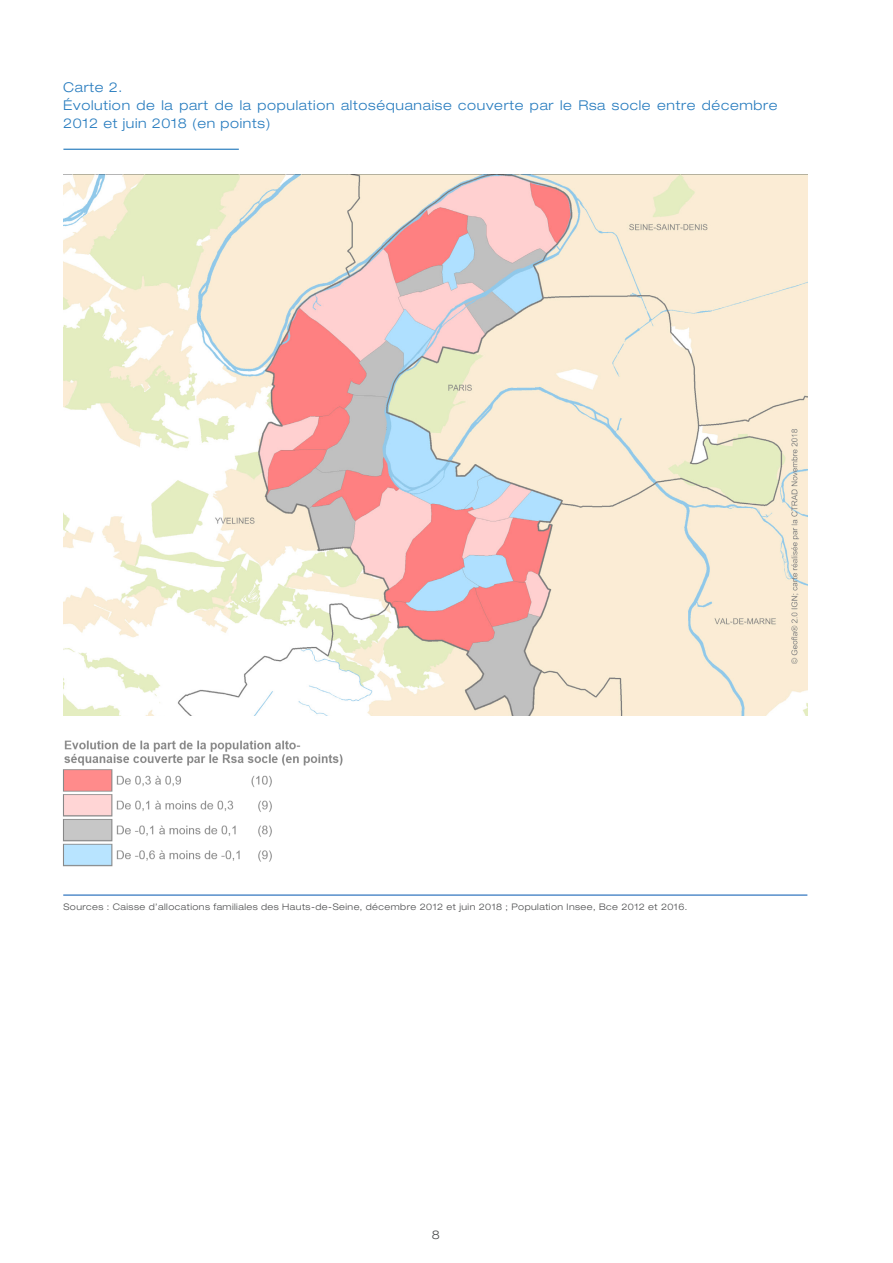
<style>
.page{position:relative;width:893px;height:1263px;background:#fff}
.page>*{position:absolute;margin:0;border:0;box-sizing:border-box;transform-origin:0 0}
.Texte{font:300 expanded 13.5px/18px "Helvetica Neue";letter-spacing:.05em;color:#267bbe}
.t1{font:300 expanded 12px "Helvetica Neue";color:#4b4c4d}
.Source{font:300 expanded 9px "Helvetica Neue";letter-spacing:.05em;color:#4b4c4d}
</style>
<div class="page">
<img style="left:63px;top:740px;width:291px;height:155px">
<hr style="left:63px;top:895px;width:744px;height:1px;background:#0055b0">
<hr style="left:63px;top:149px;width:176px;height:1px;background:#0064b2">
<img style="left:63px;top:174px;width:744px;height:542px">
<p class="Texte" style="left:63px;top:78px;width:60px">Carte 2.</p>
<p class="Texte" style="left:63px;top:96px;width:716px">Évolution de la part de la population altoséquanaise couverte par le Rsa socle entre décembre<br>2012 et juin 2018 (en points)</p>
<p class="Source" style="left:63px;top:902px;width:625px">Sources : Caisse d’allocations familiales des Hauts-de-Seine, décembre 2012 et juin 2018 ; Population Insee, Bce 2012 et 2016.</p>
<p class="t1" style="left:432px;top:1228px;width:10px">8</p>
</div>
